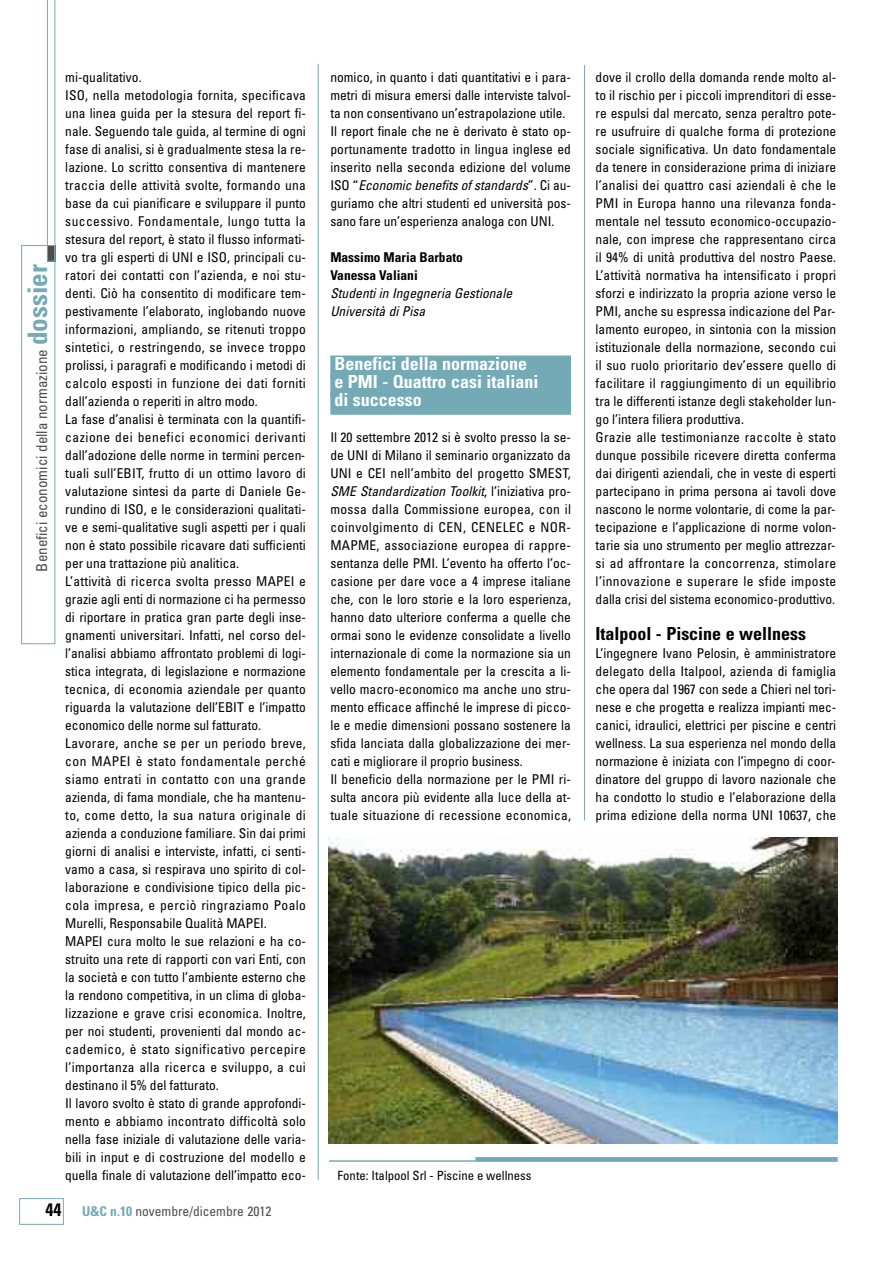
<style>
.page{position:relative;width:893px;height:1263px;background:#fff}
.page>*{position:absolute;margin:0;border:0;box-sizing:border-box;transform-origin:0 0}
.t1{font:700 condensed 18px/18px "Univers";color:#fff}
.t2{font:700 condensed 18px "Univers";color:#000}
.t3{font:condensed 15px "Univers";color:#4d4d4d}
.t4{font:condensed 13.5px/18px "Univers";color:#000}
.t5{font:italic condensed 13.5px/18px "Univers";letter-spacing:.005em;color:#000}
.t6{font:700 condensed 13.5px/18px "Univers";color:#000}
.t7{font:condensed 13.5px "Univers";color:#4d4d4d}
.t8{font:condensed 12.75px "Univers";color:#000}
.s1{font-weight:700;font-size:27px;color:#73aab6}
.s2{font-style:italic}
.s3{font-weight:700;font-size:18px;color:#000}
.s4{font-weight:700;color:#73aab6}
</style>
<div class="page">
<div style="left:19px;top:1198px;width:45px;height:27px;border:1px solid #73aab6"></div>
<svg style="left:47px;top:0;width:8px;height:262px"></svg>
<div style="left:21px;top:245px;width:34px;height:399px;border:1px solid #73aab6"></div>
<div style="left:330px;top:355px;width:241px;height:24px;background:#73aab6"></div>
<div style="left:330px;top:373px;width:241px;height:24px;background:#73aab6"></div>
<div style="left:330px;top:391px;width:241px;height:24px;background:#73aab6"></div>
<hr style="left:318px;top:64px;width:1px;height:1116px;background:#73aab6">
<hr style="left:584px;top:65px;width:1px;height:756px;background:#73aab6">
<img style="left:328px;top:838px;width:509px;height:306px">
<hr style="left:329px;top:1160px;width:508px;height:2px;background:#73aab6">
<hr style="left:475px;top:1157px;width:363px;height:4px;background:#73aab6">
<p class="t3" style="left:36px;top:572px;width:309px;rotate:-90deg">Benefici economici della normazione <span class="s1">dossier</span></p>
<p class="t4" style="left:65px;top:69px;width:242px">mi-qualitativo.<br>ISO, nella metodologia fornita, specificava una linea guida per la stesura del report fi&shy;nale. Seguendo tale guida, al termine di ogni fase di analisi, si è gradualmente stesa la re&shy;lazione. Lo scritto consentiva di mantenere traccia delle attività svolte, formando una base da cui pianificare e sviluppare il punto successivo. Fondamentale, lungo tutta la stesura del report, è stato il flusso informati&shy;vo tra gli esperti di UNI e ISO, principali cu&shy;ratori dei contatti con l’azienda, e noi stu&shy;denti. Ciò ha consentito di modificare tem&shy;pestivamente l’elaborato, inglobando nuove informazioni, ampliando, se ritenuti troppo sintetici, o restringendo, se invece troppo prolissi, i paragrafi e modificando i metodi di calcolo esposti in funzione dei dati forniti dall’azienda o reperiti in altro modo.<br>La fase d’analisi è terminata con la quantifi&shy;cazione dei benefici economici derivanti dall’adozione delle norme in termini percen&shy;tuali sull’EBIT, frutto di un ottimo lavoro di valutazione sintesi da parte di Daniele Ge&shy;rundino di ISO, e le considerazioni qualitati&shy;ve e semi-qualitative sugli aspetti per i quali non è stato possibile ricavare dati sufficienti per una trattazione più analitica.<br>L’attività di ricerca svolta presso MAPEI e grazie agli enti di normazione ci ha permesso di riportare in pratica gran parte degli inse&shy;gnamenti universitari. Infatti, nel corso del&shy;l’analisi abbiamo affrontato problemi di logi&shy;stica integrata, di legislazione e normazione tecnica, di economia aziendale per quanto riguarda la valutazione dell’EBIT e l’impatto economico delle norme sul fatturato.<br>Lavorare, anche se per un periodo breve, con MAPEI è stato fondamentale perché siamo entrati in contatto con una grande azienda, di fama mondiale, che ha mantenu&shy;to, come detto, la sua natura originale di azienda a conduzione familiare. Sin dai primi giorni di analisi e interviste, infatti, ci senti&shy;vamo a casa, si respirava uno spirito di col&shy;laborazione e condivisione tipico della pic&shy;cola impresa, e perciò ringraziamo Poalo Murelli, Responsabile Qualità MAPEI.<br>MAPEI cura molto le sue relazioni e ha co&shy;struito una rete di rapporti con vari Enti, con la società e con tutto l’ambiente esterno che la rendono competitiva, in un clima di globa&shy;lizzazione e grave crisi economica. Inoltre, per noi studenti, provenienti dal mondo ac&shy;cademico, è stato significativo percepire l’importanza alla ricerca e sviluppo, a cui destinano il 5% del fatturato.<br>Il lavoro svolto è stato di grande approfondi&shy;mento e abbiamo incontrato difficoltà solo nella fase iniziale di valutazione delle varia&shy;bili in input e di costruzione del modello e quella finale di valutazione dell’impatto eco-</p>
<p class="t4" style="left:330px;top:69px;width:242px">nomico, in quanto i dati quantitativi e i para&shy;metri di misura emersi dalle interviste talvol&shy;ta non consentivano un’estrapolazione utile.<br>Il report finale che ne è derivato è stato op&shy;portunamente tradotto in lingua inglese ed inserito nella seconda edizione del volume ISO “<span class="s2">Economic benefits of standards</span>”. Ci au&shy;guriamo che altri studenti ed università pos&shy;sano fare un’esperienza analoga con UNI.</p>
<p class="t6" style="left:330px;top:249px;width:134px">Massimo Maria Barbato<br>Vanessa Valiani</p>
<p class="t5" style="left:330px;top:285px;width:183px">Studenti in Ingegneria Gestionale<br>Università di Pisa</p>
<h1 class="t1" style="left:335px;top:356px;width:205px">Benefici della normazione e PMI - Quattro casi italiani di successo</h1>
<p class="t4" style="left:330px;top:429px;width:242px">Il 20 settembre 2012 si è svolto presso la se&shy;de UNI di Milano il seminario organizzato da UNI e CEI nell’ambito del progetto SMEST, <span class="s2">SME Standardization Toolkit</span>, l’iniziativa pro&shy;mossa dalla Commissione europea, con il coinvolgimento di CEN, CENELEC e NOR-MAPME, associazione europea di rappre&shy;sentanza delle PMI. L’evento ha offerto l’oc&shy;casione per dare voce a 4 imprese italiane che, con le loro storie e la loro esperienza, hanno dato ulteriore conferma a quelle che ormai sono le evidenze consolidate a livello internazionale di come la normazione sia un elemento fondamentale per la crescita a li&shy;vello macro-economico ma anche uno stru&shy;mento efficace affinché le imprese di picco&shy;le e medie dimensioni possano sostenere la sfida lanciata dalla globalizzazione dei mer&shy;cati e migliorare il proprio business.<br>Il beneficio della normazione per le PMI ri&shy;sulta ancora più evidente alla luce della at&shy;tuale situazione di recessione economica,</p>
<p class="t8" style="left:338px;top:1171px;width:195px">Fonte: Italpool Srl - Piscine e wellness</p>
<p class="t7" style="left:45px;top:1206px;width:227px"><span class="s3">44</span> <span class="s4">U&amp;C n.10</span> novembre/dicembre 2012</p>
<p class="t4" style="left:596px;top:69px;width:242px">dove il crollo della domanda rende molto al&shy;to il rischio per i piccoli imprenditori di esse&shy;re espulsi dal mercato, senza peraltro pote&shy;re usufruire di qualche forma di protezione sociale significativa. Un dato fondamentale da tenere in considerazione prima di iniziare l’analisi dei quattro casi aziendali è che le PMI in Europa hanno una rilevanza fonda&shy;mentale nel tessuto economico-occupazio&shy;nale, con imprese che rappresentano circa il 94% di unità produttiva del nostro Paese.<br>L’attività normativa ha intensificato i propri sforzi e indirizzato la propria azione verso le PMI, anche su espressa indicazione del Par&shy;lamento europeo, in sintonia con la mission istituzionale della normazione, secondo cui il suo ruolo prioritario dev’essere quello di facilitare il raggiungimento di un equilibrio tra le differenti istanze degli stakeholder lun&shy;go l’intera filiera produttiva.<br>Grazie alle testimonianze raccolte è stato dunque possibile ricevere diretta conferma dai dirigenti aziendali, che in veste di esperti partecipano in prima persona ai tavoli dove nascono le norme volontarie, di come la par&shy;tecipazione e l’applicazione di norme volon&shy;tarie sia uno strumento per meglio attrezzar&shy;si ad affrontare la concorrenza, stimolare l’innovazione e superare le sfide imposte dalla crisi del sistema economico-produttivo.</p>
<h1 class="t2" style="left:596px;top:627px;width:212px">Italpool - Piscine e wellness</h1>
<p class="t4" style="left:596px;top:645px;width:242px;text-align:justify">L’ingegnere Ivano Pelosin, è amministratore delegato della Italpool, azienda di famiglia che opera dal 1967 con sede a Chieri nel tori&shy;nese e che progetta e realizza impianti mec&shy;canici, idraulici, elettrici per piscine e centri wellness. La sua esperienza nel mondo della normazione è iniziata con l’impegno di coor&shy;dinatore del gruppo di lavoro nazionale che ha condotto lo studio e l’elaborazione della prima edizione della norma UNI 10637, che</p>
</div>
